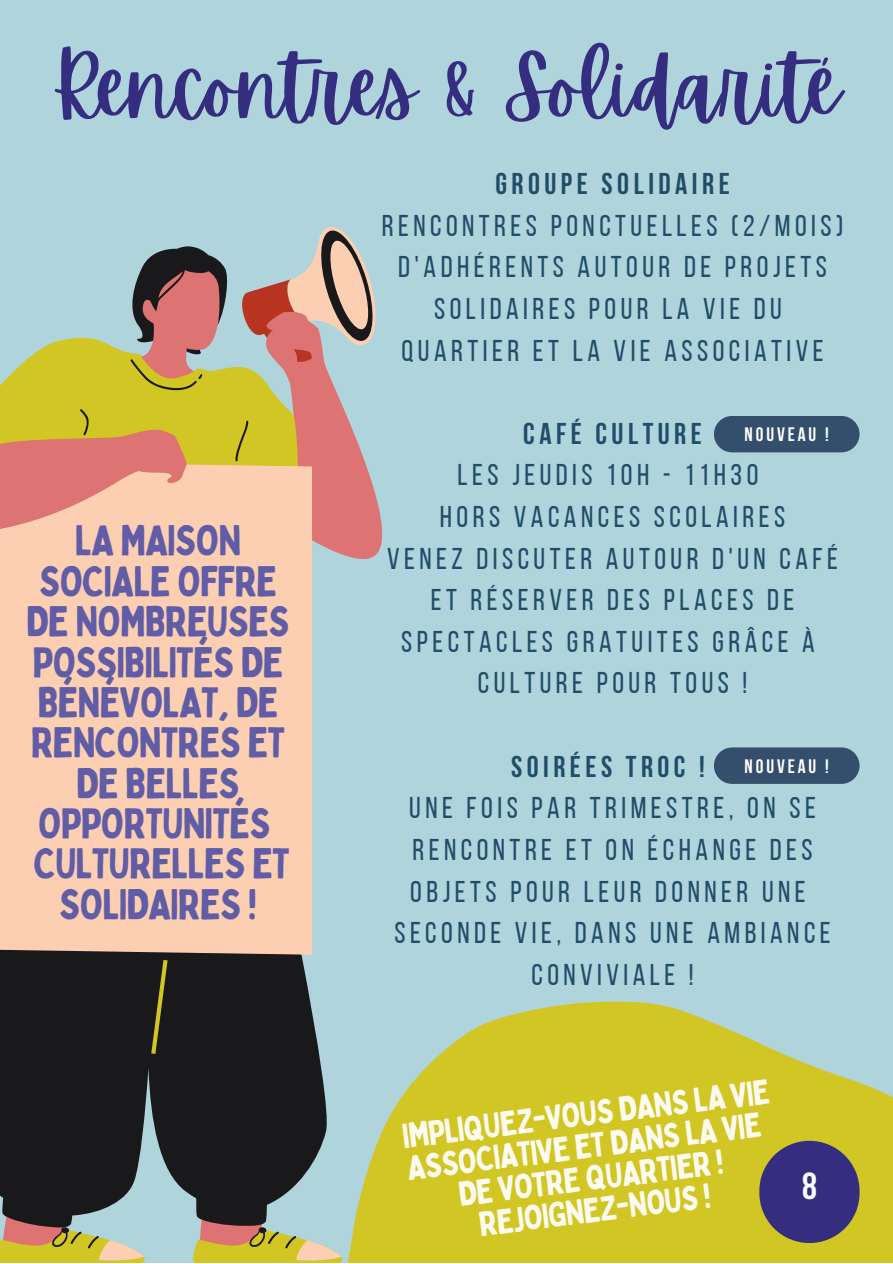
<style>
.page{position:relative;width:893px;height:1264px;background:#fff}
.page>*{position:absolute;margin:0;border:0;box-sizing:border-box;transform-origin:0 0}
.t1{font:83.85px "Apricots";color:#352e80}
.t2{font:42px/40.3px "Bobby Jones";letter-spacing:-.025em;color:#605da6;text-align:center}
.t3{font:700 37.5px "Bebas Neue";color:#fff}
.t4{font:33.9px "Bobby Jones";color:#fdfbf1}
.t5{font:30px/41.5px "Bebas Neue";letter-spacing:.15em;color:#204d68;text-align:center}
.t6{font:700 30px "Bebas Neue";letter-spacing:.15em;color:#204d68}
.t7{font:700 19.35px "Bebas Neue";letter-spacing:.15em;color:#fff}
</style>
<div class="page">
<div style="left:0;top:0;width:892px;height:1262px;background:#b0d4db"></div>
<svg style="left:299px;top:362px;width:83px;height:197px;fill:#dd7373"></svg>
<svg style="left:0;top:337px;width:299px;height:127px;background:#cfb844"></svg>
<svg style="left:0;top:954px;width:323px;height:239px;background:#242627"></svg>
<svg style="left:79px;top:408px;width:10px;height:28px"></svg>
<svg style="left:235px;top:420px;width:13px;height:41px"></svg>
<svg style="left:127px;top:246px;width:102px;height:146px"></svg>
<svg style="left:0;top:1077px;width:145px;height:185px;background:#47463a"></svg>
<svg style="left:188px;top:1077px;width:148px;height:185px"></svg>
<div style="left:0;top:464px;width:312px;height:490px;background:#fccfb3"></div>
<svg style="left:240px;top:227px;width:136px;height:135px"></svg>
<svg style="left:336px;top:1001px;width:556px;height:261px;fill:#d1c623"></svg>
<svg style="left:759px;top:1140px;width:100px;height:102px;background:#554d6c"></svg>
<div style="left:713px;top:416px;width:146px;height:36px;background:#334f6b;border-radius:18px"></div>
<div style="left:713px;top:747px;width:146px;height:37px;background:#334f6b;border-radius:18px"></div>
<p class="t1" style="left:51px;top:39px;width:793px">Rencontres &amp; Solidarité</p>
<p class="t2" style="left:26px;top:519px;width:265px">LA MAISON<br>SOCIALE OFFRE<br>DE NOMBREUSES<br>POSSIBILITÉS DE<br>BÉNÉVOLAT, DE<br>RENCONTRES ET<br>DE BELLES<br>OPPORTUNITÉS<br>CULTURELLES ET<br>SOLIDAIRES !</p>
<p class="t6" style="left:495px;top:172px;width:236px">GROUPE SOLIDAIRE</p>
<p class="t5" style="left:382px;top:207px;width:463px">RENCONTRES PONCTUELLES (2/MOIS)<br>D'ADHÉRENTS AUTOUR DE PROJETS<br>SOLIDAIRES POUR LA VIE DU</p>
<p class="t5" style="left:401px;top:332px;width:423px">QUARTIER ET LA VIE ASSOCIATIVE</p>
<p class="t6" style="left:523px;top:421px;width:180px">CAFÉ CULTURE</p>
<p class="t5" style="left:457px;top:457px;width:302px">LES JEUDIS 10H - 11H30</p>
<p class="t5" style="left:440px;top:498px;width:347px">HORS VACANCES SCOLAIRES</p>
<p class="t5" style="left:387px;top:540px;width:452px">VENEZ DISCUTER AUTOUR D'UN CAFÉ<br>ET RÉSERVER DES PLACES DE<br>SPECTACLES GRATUITES GRÂCE À</p>
<p class="t5" style="left:478px;top:665px;width:271px">CULTURE POUR TOUS !</p>
<p class="t7" style="left:744px;top:426px;width:86px">NOUVEAU !</p>
<p class="t6" style="left:511px;top:754px;width:195px">SOIRÉES TROC !</p>
<p class="t5" style="left:409px;top:790px;width:408px;text-align:justify">UNE FOIS PAR TRIMESTRE, ON SE RENCONTRE ET ON ÉCHANGE DES OBJETS POUR LEUR DONNER UNE</p>
<p class="t5" style="left:394px;top:914px;width:438px">SECONDE VIE, DANS UNE AMBIANCE<br>CONVIVIALE !</p>
<p class="t7" style="left:744px;top:758px;width:86px">NOUVEAU !</p>
<p class="t4" style="left:400px;top:1114px;width:371px;rotate:-7deg">IMPLIQUEZ-VOUS DANS LA VIE</p>
<p class="t4" style="left:404px;top:1146px;width:358px;rotate:-7deg">ASSOCIATIVE ET DANS LA VIE</p>
<p class="t4" style="left:456px;top:1172px;width:268px;rotate:-7deg">DE VOTRE QUARTIER !</p>
<p class="t4" style="left:476px;top:1202px;width:235px;rotate:-7deg">REJOIGNEZ-NOUS !</p>
<p class="t3" style="left:802px;top:1171px;width:16px">8</p>
</div>
